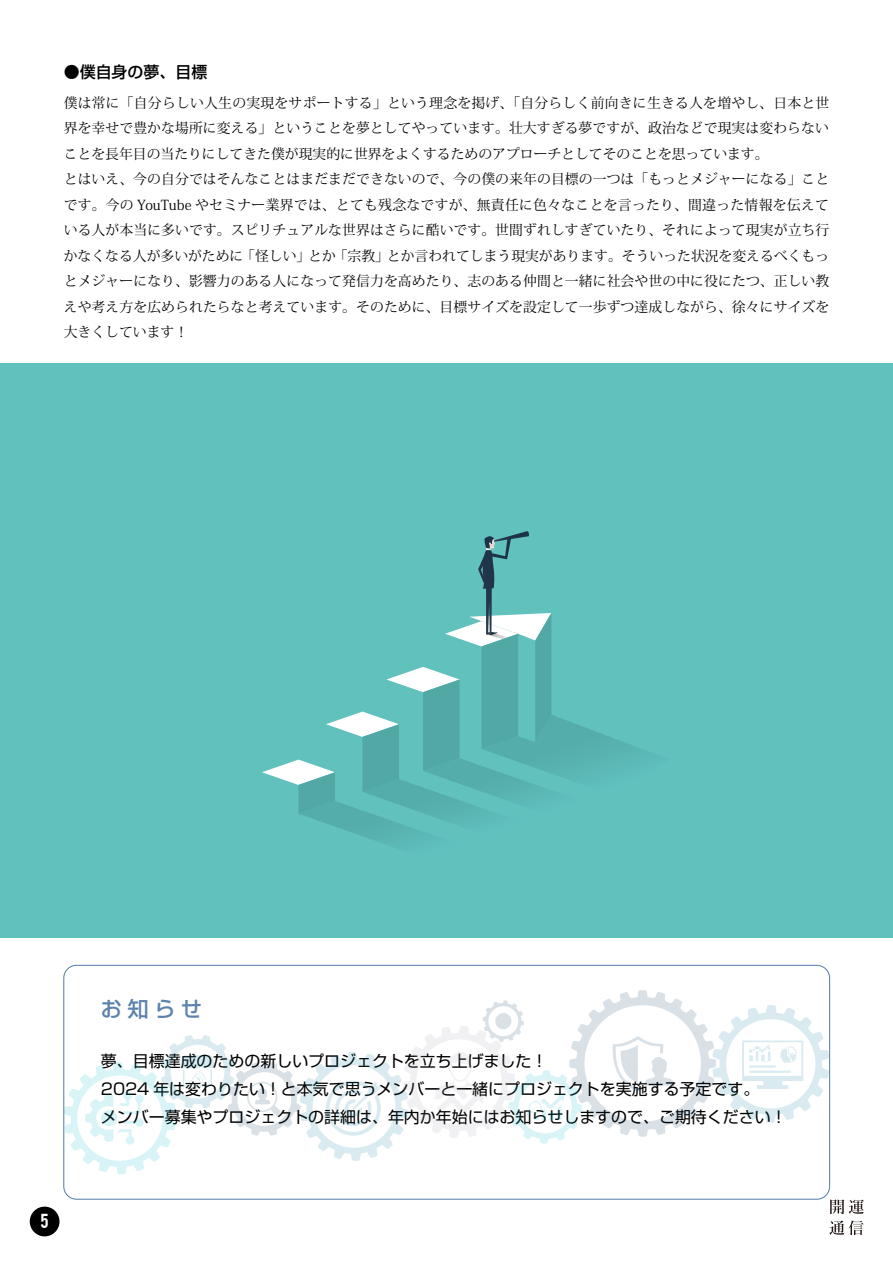
<style>
.page{position:relative;width:893px;height:1263px;background:#fff}
.page>*{position:absolute;margin:0;border:0;box-sizing:border-box;transform-origin:0 0}
.t1{font:500 21.3px "Shin Go Pro";color:#5c83ad}
.t2{font:15.9px/27.9px "Shin Go Pro";color:#000}
.t3{font:500 15.9px "Shin Go Pro";color:#000}
.t4{font:15.9px "Bebas";color:#fff}
.t5{font:13.8px/25.5px "Koz Min Pr 6 N";letter-spacing:.005em;color:#000}
</style>
<div class="page">
<svg style="left:830px;top:1199px;width:34px;height:15px"></svg>
<svg style="left:829px;top:1220px;width:34px;height:15px"></svg>
<div style="left:30px;top:1206px;width:30px;height:30px;background:#000;border-radius:50%"></div>
<div style="left:0;top:364px;width:893px;height:574px;background:#60c1bd"></div>
<svg style="left:262px;top:531px;width:380px;height:312px"></svg>
<svg style="left:64px;top:990px;width:765px;height:184px"></svg>
<div style="left:495px;top:1013px;width:16px;height:16px;background:#dae1e6;border-radius:50%"></div>
<p class="t3" style="left:64px;top:59px;width:145px">●僕自身の夢、目標</p>
<p class="t5" style="left:64px;top:90px;width:767px">僕は常に「自分らしい人生の実現をサポートする」という理念を掲げ、「自分らしく前向きに生きる人を増やし、日本と世</p>
<p class="t5" style="left:64px;top:116px;width:767px">界を幸せで豊かな場所に変える」ということを夢としてやっています。壮大すぎる夢ですが、政治などで現実は変わらない</p>
<p class="t5" style="left:64px;top:141px;width:706px">ことを長年目の当たりにしてきた僕が現実的に世界をよくするためのアプローチとしてそのことを思っています。</p>
<p class="t5" style="left:64px;top:167px;width:767px">とはいえ、今の自分ではそんなことはまだまだできないので、今の僕の来年の目標の一つは「もっとメジャーになる」こと</p>
<p class="t5" style="left:64px;top:192px;width:767px">です。今の YouTube やセミナー業界では、とても残念なですが、無責任に色々なことを言ったり、間違った情報を伝えて</p>
<p class="t5" style="left:64px;top:218px;width:767px">いる人が本当に多いです。スピリチュアルな世界はさらに酷いです。世間ずれしすぎていたり、それによって現実が立ち行</p>
<p class="t5" style="left:387px;top:243px;width:444px">とか言われてしまう現実があります。そういった状況を変えるべくもっ</p>
<p class="t5" style="left:64px;top:243px;width:767px">かなくなる人が多いがために<br>とメジャーになり、影響力のある人になって発信力を高めたり、志のある仲間と一緒に社会や世の中に役にたつ、正しい教えや考え方を広められたらなと考えています。そのために、目標サイズを設定して一歩ずつ達成しながら、徐々にサイズを大きくしています!</p>
<p class="t5" style="left:334px;top:243px;width:57px">「宗教」</p>
<p class="t5" style="left:241px;top:243px;width:71px">「怪しい」</p>
<p class="t5" style="left:308px;top:243px;width:29px">とか</p>
<p class="t4" style="left:41px;top:1209px;width:10px">5</p>
<h1 class="t1" style="left:101px;top:991px;width:102px">お知らせ</h1>
<p class="t2" style="left:101px;top:1045px;width:687px">夢、目標達成のための新しいプロジェクトを立ち上げました!<br>2024 年は変わりたい！と本気で思うメンバーと一緒にプロジェクトを実施する予定です。<br>メンバー募集やプロジェクトの詳細は、年内か年始にはお知らせしますので、ご期待ください!</p>
</div>
